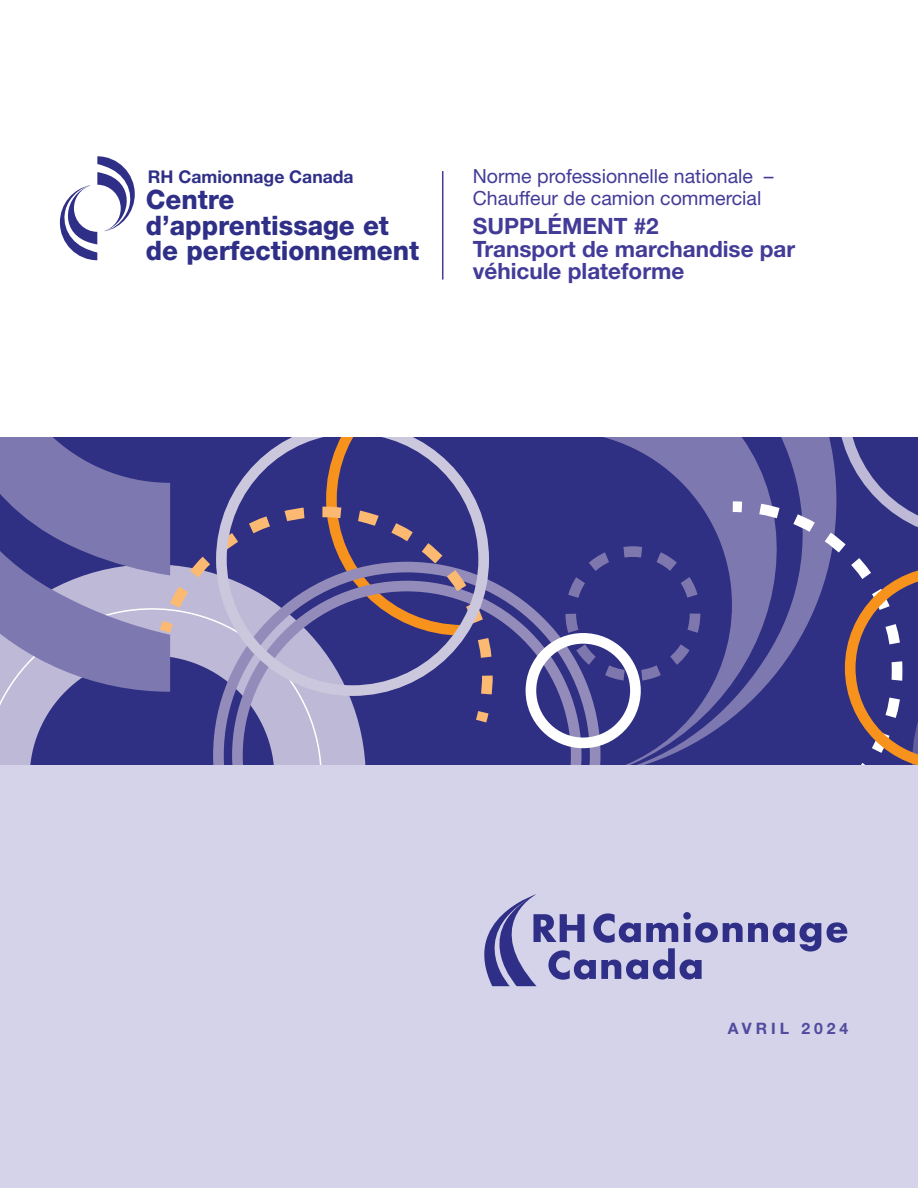
<style>
.page{position:relative;width:918px;height:1188px;background:#fff}
.page>*{position:absolute;margin:0;border:0;box-sizing:border-box;transform-origin:0 0}
.t1{font:800 26.85px/25.8px "Helvetica Neue LT Std";color:#2f2f88}
.t2{font:700 22.5px/22.6px "Helvetica Neue LT Std";color:#433b98}
.t3{font:19.5px/22.6px "Helvetica Neue LT Std";color:#433b98}
.t4{font:700 17.55px "Helvetica Neue LT Std";color:#2f2f88}
.t5{font:700 15.75px "Helvetica Neue LT Std";letter-spacing:.25em;color:#51499e}
</style>
<div class="page">
<div style="left:0;top:762px;width:918px;height:426px;background:#d5d3e9"></div>
<svg style="left:827px;top:922px;width:20px;height:21px"></svg>
<svg style="left:484px;top:894px;width:337px;height:92px"></svg>
<div style="left:0;top:438px;width:918px;height:327px;background:#2f2f83"></div>
<svg style="left:0;top:692px;width:65px;height:73px"></svg>
<svg style="left:590px;top:438px;width:247px;height:327px"></svg>
<svg style="left:722px;top:496px;width:31px;height:22px"></svg>
<svg style="left:739px;top:497px;width:127px;height:268px"></svg>
<svg style="left:213px;top:562px;width:388px;height:203px"></svg>
<svg style="left:232px;top:581px;width:350px;height:184px"></svg>
<svg style="left:0;top:438px;width:171px;height:254px"></svg>
<svg style="left:161px;top:496px;width:338px;height:219px"></svg>
<svg style="left:468px;top:700px;width:28px;height:34px"></svg>
<svg style="left:216px;top:438px;width:273px;height:258px"></svg>
<svg style="left:837px;top:438px;width:81px;height:101px"></svg>
<div style="left:526px;top:633px;width:115px;height:115px;border:11px solid #fff;border-radius:50%"></div>
<svg style="left:845px;top:566px;width:73px;height:199px"></svg>
<div style="left:565px;top:546px;width:135px;height:135px;border:11px dashed #7e77ad;border-radius:50%"></div>
<svg style="left:60px;top:156px;width:75px;height:104px"></svg>
<hr style="left:442px;top:171px;width:1px;height:109px;background:#433b98">
<p class="t4" style="left:148px;top:170px;width:207px">RH Camionnage Canada</p>
<h1 class="t1" style="left:146px;top:189px;width:275px">Centre d’apprentissage et de perfectionnement</h1>
<p class="t3" style="left:473px;top:166px;width:302px">Norme professionnelle nationale –<br>Chauffeur de camion commercial</p>
<p class="t2" style="left:473px;top:217px;width:324px">SUPPLÉMENT #2<br>Transport de marchandise par véhicule plateforme</p>
<p class="t5" style="left:728px;top:1023px;width:122px">AVRIL 2024</p>
</div>
